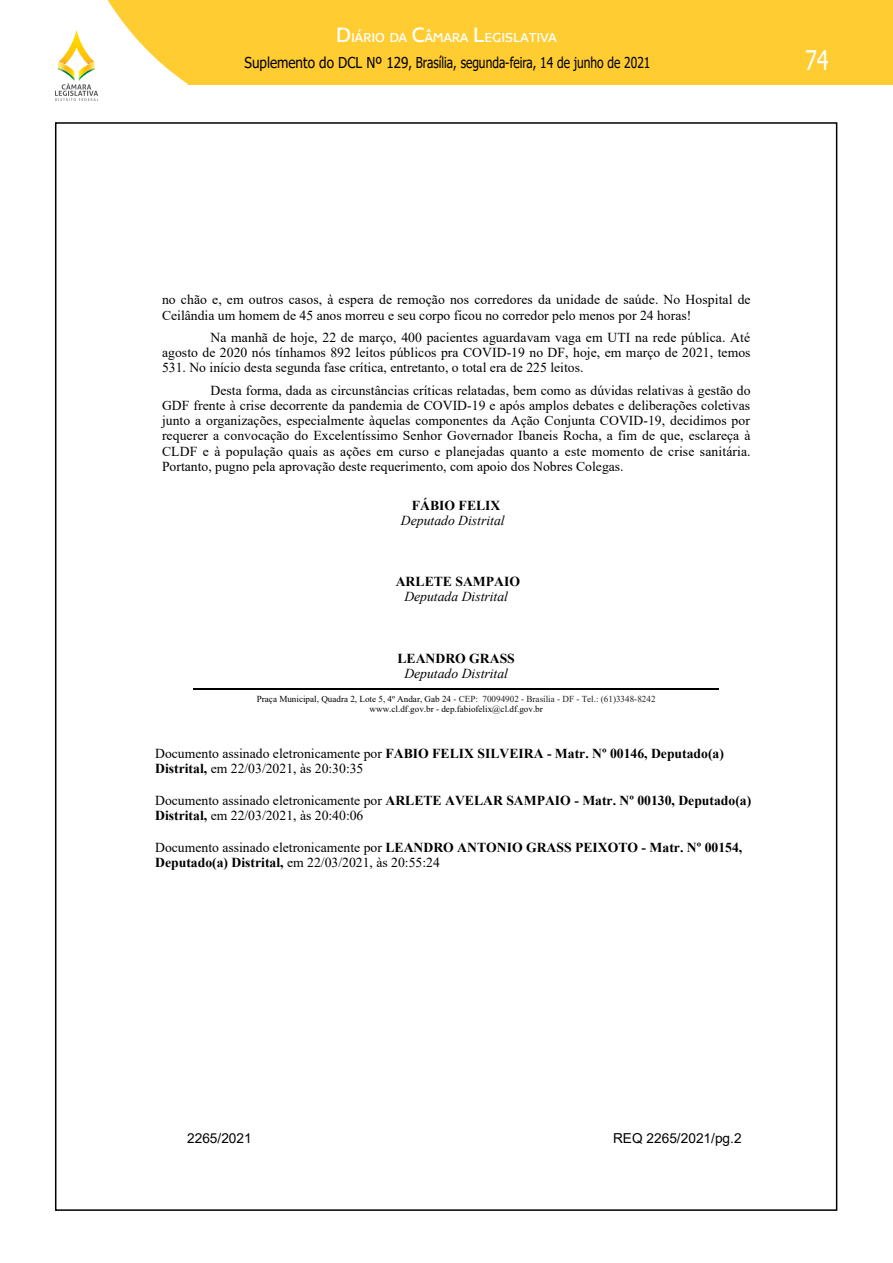
<style>
.page{position:relative;width:893px;height:1263px;background:#fff}
.page>*{position:absolute;margin:0;border:0;box-sizing:border-box;transform-origin:0 0}
.t1{font:27px "Tahoma";color:#fff;scale:.8 1}
.t2{font:15px "Tahoma";color:#000;scale:.9 1}
.t3{font:500 15px "Midiet Sans";color:#fff}
.t4{font:13.65px/15.3px "Times New Roman";color:#000}
.t5{font:700 13.65px/15.8px "Times New Roman";color:#000}
.t6{font:italic 13.65px "Times New Roman";color:#000}
.t7{font:13.65px "Arial";color:#000}
.t8{font:9.15px/10.2px "Times New Roman";color:#000;text-align:center}
.s1{font-size:24px}
.s2{color:#212121}
.s3{font-weight:700}
.s4{font-weight:400}
</style>
<div class="page">
<div style="left:0;top:1px;width:892px;height:83px;background:#ffcc32"></div>
<svg style="left:0;top:0;width:188px;height:101px"></svg>
<hr style="left:194px;top:688px;width:525px;height:1px;background:#000">
<p class="t3" style="left:336px;top:29px;width:222px"><span class="s1">D</span>IÁRIO DA <span class="s1">C</span>ÂMARA <span class="s1">L</span>EGISLATIVA</p>
<p class="t2" style="left:244px;top:52px;width:453px">Suplemento do DCL Nº 129, Brasília, segunda-feira, 14 de junho de 2021</p>
<h1 class="t1" style="left:805px;top:42px;width:31px">74</h1>
<p class="t4" style="left:162px;top:292px;width:590px">no chão e, em outros casos, à espera de remoção nos corredores da unidade de saúde. No Hospital de<br>Ceilândia um homem de 45 anos morreu e seu corpo ficou no corredor pelo menos por 24 horas!</p>
<p class="t4" style="left:162px;top:329px;width:590px;text-align:justify;text-indent:48px">Na manhã de hoje, 22 de março, 400 pacientes aguardavam vaga em UTI na rede pública. Até agosto de 2020 nós tínhamos 892 leitos públicos pra COVID-19 no DF, hoje, em março de 2021, temos 531. No início desta segunda fase crítica, entretanto, o total era de 225 leitos.</p>
<p class="t4" style="left:162px;top:382px;width:590px;text-align:justify;text-indent:48px">Desta forma, dada as circunstâncias críticas relatadas, bem como as dúvidas relativas à gestão do GDF frente à crise decorrente da pandemia de COVID-19 e após amplos debates e deliberações coletivas junto a organizações, especialmente àquelas componentes da Ação Conjunta COVID-19, decidimos por requerer a convocação do Excelentíssimo Senhor Governador Ibaneis Rocha, a fim de que, esclareça à CLDF e à população quais as ações em curso e planejadas quanto a este momento de crise sanitária.<br>Portanto, pugno pela aprovação deste requerimento, com apoio dos Nobres Colegas.</p>
<p class="t5" style="left:412px;top:497px;width:90px">FÁBIO FELIX</p>
<p class="t6" style="left:401px;top:511px;width:105px">Deputado Distrital</p>
<p class="t5" style="left:396px;top:573px;width:126px">ARLETE SAMPAIO</p>
<p class="t6" style="left:404px;top:587px;width:105px">Deputada Distrital</p>
<p class="t5" style="left:397px;top:650px;width:119px">LEANDRO GRASS</p>
<p class="t6" style="left:404px;top:664px;width:105px">Deputado Distrital</p>
<p class="t8" style="left:257px;top:694px;width:400px">Praça Municipal, Quadra 2, Lote 5, 4º Andar, Gab 24 <span class="s2">- CEP: 70094902 - Brasília - DF - Tel.: (61)3348-8242 </span>www.cl.df.gov.br - dep.fabiofelix@cl.df.gov.br</p>
<p class="t4" style="left:155px;top:745px;width:570px;line-height:15.8px">Documento assinado eletronicamente por <span class="s3">FABIO FELIX SILVEIRA - Matr. Nº 00146, Deputado(a)<br>Distrital,</span> em 22/03/2021, às 20:30:35</p>
<p class="t4" style="left:155px;top:792px;width:598px;line-height:15.9px">Documento assinado eletronicamente por <span class="s3">ARLETE AVELAR SAMPAIO - Matr. Nº 00130, Deputado(a)<br>Distrital,</span> em 22/03/2021, às 20:40:06</p>
<p class="t5" style="left:155px;top:839px;width:589px"><span class="s4">Documento assinado eletronicamente por</span> LEANDRO ANTONIO GRASS PEIXOTO - Matr. Nº 00154,<br>Deputado(a) Distrital, <span class="s4">em 22/03/2021, às 20:55:24</span></p>
<p class="t7" style="left:187px;top:1128px;width:66px">2265/2021</p>
<p class="t7" style="left:613px;top:1128px;width:130px">REQ 2265/2021/pg.2</p>
</div>
